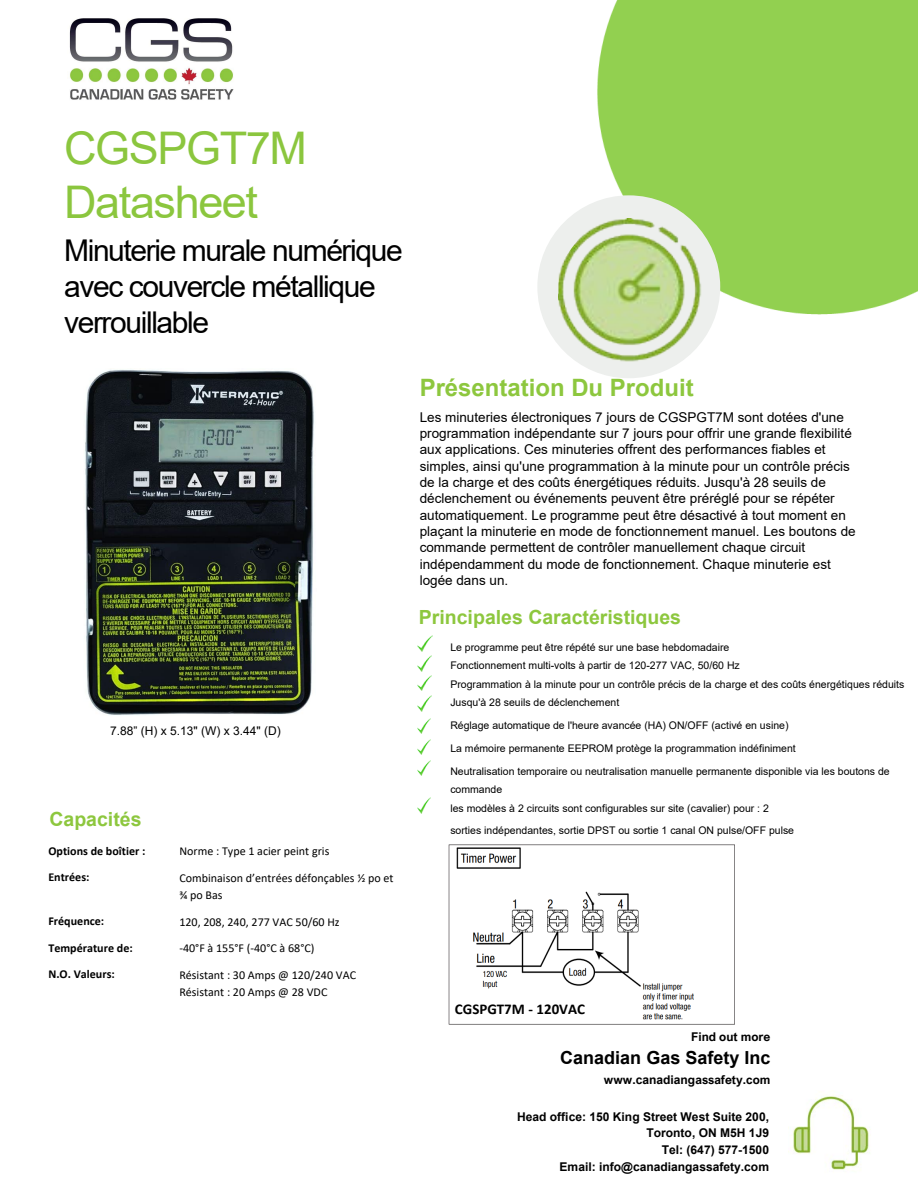
<style>
.page{position:relative;width:918px;height:1188px;background:#fff}
.page>*{position:absolute;margin:0;border:0;box-sizing:border-box;transform-origin:0 0}
.t1{font:45px/54px "Arial";letter-spacing:-.03em;color:#8bc63e}
.t2{font:30px/36px "Arial";letter-spacing:-.045em;color:#000}
.t3{font:700 24px "Arial";color:#8dc73e}
.t4{font:700 19.5px "Arial";color:#8dc73e}
.t5{font:700 18px "Arial";color:#000}
.t6{font:700 15px "Calibri";color:#000}
.t7{font:13.5px/16.4px "Arial";color:#000}
.t8{font:700 12.15px "Calibri";color:#000}
.t9{font:12px/17.4px "Calibri";color:#000}
.t10{font:700 12px/16.8px "Arial";color:#000;text-align:right}
.t11{font:700 12px "Calibri";color:#000}
.t12{font:700 12px "Arial Nova";color:#000}
.t13{font:12px "Arial";color:#000}
.t14{font:10.5px/18.3px "Arial";color:#000}
.s1{font-style:inherit}
.s2{font-family:"Arial"}
</style>
<div class="page">
<div style="left:597px;top:0;width:321px;height:315px;background:#92d050"></div>
<img style="left:418px;top:696px;width:13px;height:15px">
<img style="left:418px;top:635px;width:14px;height:17px">
<img style="left:418px;top:675px;width:13px;height:16px">
<img style="left:418px;top:655px;width:14px;height:16px">
<img style="left:85px;top:370px;width:229px;height:345px">
<img style="left:448px;top:844px;width:287px;height:181px">
<div style="left:455px;top:997px;width:152px;height:23px;background:#fff"></div>
<img style="left:417px;top:798px;width:14px;height:15px">
<img style="left:417px;top:718px;width:14px;height:15px">
<img style="left:417px;top:761px;width:14px;height:15px">
<img style="left:417px;top:740px;width:14px;height:15px">
<div style="left:537px;top:195px;width:183px;height:183px;background:#edefed;border-radius:50%"></div>
<img style="left:559px;top:219px;width:164px;height:159px">
<svg style="left:546px;top:218px;width:41px;height:49px"></svg>
<img style="left:69px;top:18px;width:165px;height:82px">
<img style="left:788px;top:1096px;width:83px;height:74px">
<p class="t1" style="left:64px;top:121px;width:244px">C<span class="s1">GSPGT7M<br></span>Datasheet</p>
<p class="t2" style="left:64px;top:232px;width:340px">Minuterie murale numérique avec couvercle métallique verrouillable</p>
<p class="t13" style="left:110px;top:723px;width:172px">7.88” (H) x 5.13" (W) x 3.44" (D)</p>
<h3 class="t4" style="left:49px;top:805px;width:94px">Capacités</h3>
<p class="t11" style="left:48px;top:842px;width:98px">Options de boîtier :</p>
<p class="t11" style="left:48px;top:869px;width:43px">Entrées:</p>
<p class="t11" style="left:48px;top:913px;width:57px">Fréquence:</p>
<p class="t11" style="left:48px;top:939px;width:86px">Température de:</p>
<p class="t8" style="left:48px;top:965px;width:68px">N.O. Valeurs:</p>
<p class="t9" style="left:179px;top:842px;width:152px">Norme : Type 1 acier peint gris</p>
<p class="t9" style="left:179px;top:869px;width:216px">Combinaison d’entrées défonçables ½ po et ¾ po Bas</p>
<p class="t9" style="left:179px;top:913px;width:162px">120, 208, 240, 277 VAC 50/60 Hz</p>
<p class="t9" style="left:179px;top:939px;width:137px">-40°F à 155°F (-40°C à 68°C)</p>
<p class="t9" style="left:179px;top:966px;width:178px">Résistant : 30 Amps @ 120/240 VAC<br>Résistant : 20 Amps @ 28 VDC</p>
<h3 class="t3" style="left:420px;top:371px;width:276px">Présentation Du Produit</h3>
<p class="t7" style="left:420px;top:409px;width:437px">Les minuteries électroniques 7 jours de CGSPGT7M sont dotées d'une programmation indépendante sur 7 jours pour offrir une grande flexibilité aux applications. Ces minuteries offrent des performances fiables et simples, ainsi qu'une programmation à la minute pour un contrôle précis de la charge et des coûts énergétiques réduits. Jusqu'à 28 seuils de déclenchement ou événements peuvent être préréglé pour se répéter automatiquement. Le programme peut être désactivé à tout moment en plaçant la minuterie en mode de fonctionnement manuel. Les boutons de commande permettent de contrôler manuellement chaque circuit indépendamment du mode de fonctionnement. Chaque minuterie est logée dans un.</p>
<h3 class="t4" style="left:419px;top:604px;width:264px">Principales Caractéristiques</h3>
<p class="t14" style="left:450px;top:638px;width:456px">Le programme peut être répété sur une base hebdomadaire<br>Fonctionnement multi-volts à partir de 120-277 VAC, 50/60 Hz<br>Programmation à la minute pour un contrôle précis de la charge et des coûts énergétiques réduits Jusqu'à 28 seuils de déclenchement</p>
<p class="t14" style="left:450px;top:714px;width:441px;line-height:22.8px">Réglage automatique de l'heure avancée (HA) ON/OFF (activé en usine)<br>La mémoire permanente EEPROM protège la programmation indéfiniment<br>Neutralisation temporaire ou neutralisation manuelle permanente disponible via les boutons de</p>
<p class="t14" style="left:450px;top:780px;width:320px">commande<br>les modèles à 2 circuits sont configurables sur site (cavalier) pour : 2</p>
<p class="t14" style="left:450px;top:821px;width:345px">sorties indépendantes, sortie DPST ou sortie 1 canal ON pulse/OFF pulse</p>
<p class="t6" style="left:455px;top:999px;width:132px">CGSPGT7M - 120VAC</p>
<p class="t12" style="left:691px;top:1029px;width:81px">Find out more</p>
<h3 class="t5" style="left:560px;top:1045px;width:212px">Canadian Gas Safety Inc</h3>
<p class="t12" style="left:604px;top:1073px;width:168px">www.<span class="s2">canadian</span>gassafety.com</p>
<p class="t10" style="left:517px;top:1108px;width:253px">Head office: 150 King Street West Suite 200,<br>Toronto, ON M5H 1J9<br>Tel: (647) 577-1500<br>Email: info@canadiangassafety.com</p>
</div>
